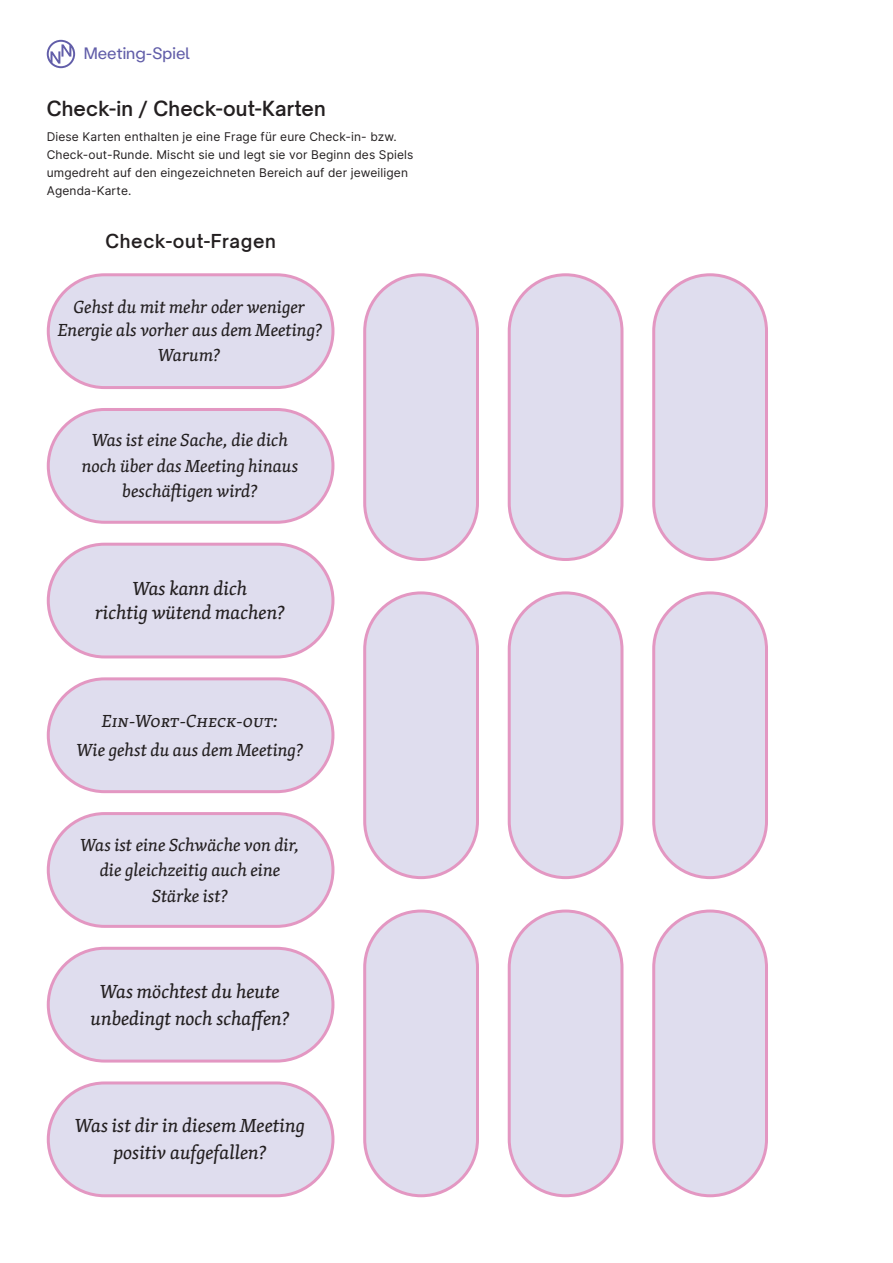
<style>
.page{position:relative;width:893px;height:1263px;background:#fff}
.page>*{position:absolute;margin:0;border:0;box-sizing:border-box;transform-origin:0 0}
.t1{font:italic 19.5px/27px "Skolar Latin";color:#231f20;text-align:center}
.t2{font:600 19.5px "Open Sauce Two";letter-spacing:.01em;color:#231f20}
.t3{font:italic 18px/25.5px "Skolar Latin";color:#231f20;text-align:center}
.t4{font:600 18px "Open Sauce Two";letter-spacing:.04em;color:#231f20}
.t5{font:16.5px "Labil Grotesk";color:#625ea9}
.t6{font:12px/18px "Inter";letter-spacing:.01em;color:#231f20}
</style>
<div class="page">
<svg style="left:47px;top:40px;width:28px;height:28px"></svg>
<div style="left:365px;top:275px;width:112px;height:284px;background:#dfddee;border-radius:56px"></div>
<div style="left:363px;top:273px;width:116px;height:288px;border:3px solid #e397c2;border-radius:56px"></div>
<div style="left:365px;top:593px;width:112px;height:285px;background:#dfddee;border-radius:56px"></div>
<div style="left:363px;top:591px;width:116px;height:288px;border:3px solid #e397c2;border-radius:56px"></div>
<div style="left:365px;top:911px;width:112px;height:285px;background:#dfddee;border-radius:56px"></div>
<div style="left:363px;top:909px;width:116px;height:288px;border:3px solid #e397c2;border-radius:56px"></div>
<div style="left:509px;top:275px;width:113px;height:284px;background:#dfddee;border-radius:56px"></div>
<div style="left:508px;top:273px;width:115px;height:288px;border:3px solid #e397c2;border-radius:56px"></div>
<div style="left:509px;top:593px;width:113px;height:285px;background:#dfddee;border-radius:56px"></div>
<div style="left:508px;top:591px;width:115px;height:288px;border:3px solid #e397c2;border-radius:56px"></div>
<div style="left:509px;top:911px;width:113px;height:285px;background:#dfddee;border-radius:56px"></div>
<div style="left:508px;top:909px;width:115px;height:288px;border:3px solid #e397c2;border-radius:56px"></div>
<div style="left:654px;top:275px;width:112px;height:284px;background:#dfddee;border-radius:56px"></div>
<div style="left:652px;top:273px;width:116px;height:288px;border:3px solid #e397c2;border-radius:56px"></div>
<div style="left:654px;top:593px;width:112px;height:285px;background:#dfddee;border-radius:56px"></div>
<div style="left:652px;top:591px;width:116px;height:288px;border:3px solid #e397c2;border-radius:56px"></div>
<div style="left:654px;top:911px;width:112px;height:285px;background:#dfddee;border-radius:56px"></div>
<div style="left:652px;top:909px;width:116px;height:288px;border:3px solid #e397c2;border-radius:56px"></div>
<div style="left:48px;top:275px;width:285px;height:113px;background:#dfddee;border-radius:56px"></div>
<div style="left:47px;top:273px;width:287px;height:116px;border:3px solid #e397c2;border-radius:56px"></div>
<div style="left:48px;top:409px;width:285px;height:113px;background:#dfddee;border-radius:56px"></div>
<div style="left:47px;top:408px;width:287px;height:116px;border:3px solid #e397c2;border-radius:56px"></div>
<div style="left:48px;top:544px;width:285px;height:113px;background:#dfddee;border-radius:56px"></div>
<div style="left:47px;top:543px;width:287px;height:115px;border:3px solid #e397c2;border-radius:56px"></div>
<div style="left:48px;top:679px;width:285px;height:113px;background:#dfddee;border-radius:56px"></div>
<div style="left:47px;top:677px;width:287px;height:116px;border:3px solid #e397c2;border-radius:56px"></div>
<div style="left:48px;top:813px;width:285px;height:113px;background:#dfddee;border-radius:56px"></div>
<div style="left:47px;top:812px;width:287px;height:116px;border:3px solid #e397c2;border-radius:56px"></div>
<div style="left:48px;top:948px;width:285px;height:113px;background:#dfddee;border-radius:56px"></div>
<div style="left:47px;top:947px;width:287px;height:115px;border:3px solid #e397c2;border-radius:56px"></div>
<div style="left:48px;top:1083px;width:285px;height:113px;background:#dfddee;border-radius:56px"></div>
<div style="left:47px;top:1081px;width:287px;height:116px;border:3px solid #e397c2;border-radius:56px"></div>
<p class="t5" style="left:84px;top:42px;width:108px">Meeting-Spiel</p>
<p class="t2" style="left:47px;top:96px;width:281px">Check-in / Check-out-Karten</p>
<p class="t6" style="left:47px;top:127px;width:368px">Diese Karten enthalten je eine Frage für eure Check-in- bzw.<br>Check-out-Runde. Mischt sie und legt sie vor Beginn des Spiels umgedreht auf den eingezeichneten Bereich auf der jeweiligen Agenda-Karte.</p>
<p class="t4" style="left:105px;top:230px;width:172px">Check-out-Fragen</p>
<p class="t3" style="left:58px;top:295px;width:266px;line-height:22.5px">Gehst du mit mehr oder weniger<br>Energie als vorher aus dem Meeting?</p>
<p class="t3" style="left:158px;top:342px;width:64px">Warum?</p>
<p class="t3" style="left:82px;top:427px;width:218px">Was ist eine Sache, die dich noch über das Meeting hinaus beschäftigen wird?</p>
<p class="t1" style="left:95px;top:576px;width:192px;line-height:24px">Was kann dich<br>richtig wütend machen?</p>
<p class="t3" style="left:77px;top:706px;width:228px;line-height:28.5px">Ein-Wort-Check-out:<br>Wie gehst du aus dem Meeting?</p>
<p class="t3" style="left:81px;top:831px;width:220px">Was ist eine Schwäche von dir, die gleichzeitig auch eine<br>Stärke ist?</p>
<p class="t1" style="left:91px;top:977px;width:200px">Was möchtest du heute unbedingt noch schaffen?</p>
<p class="t1" style="left:75px;top:1112px;width:231px">Was ist dir in diesem Meeting positiv aufgefallen?</p>
</div>
